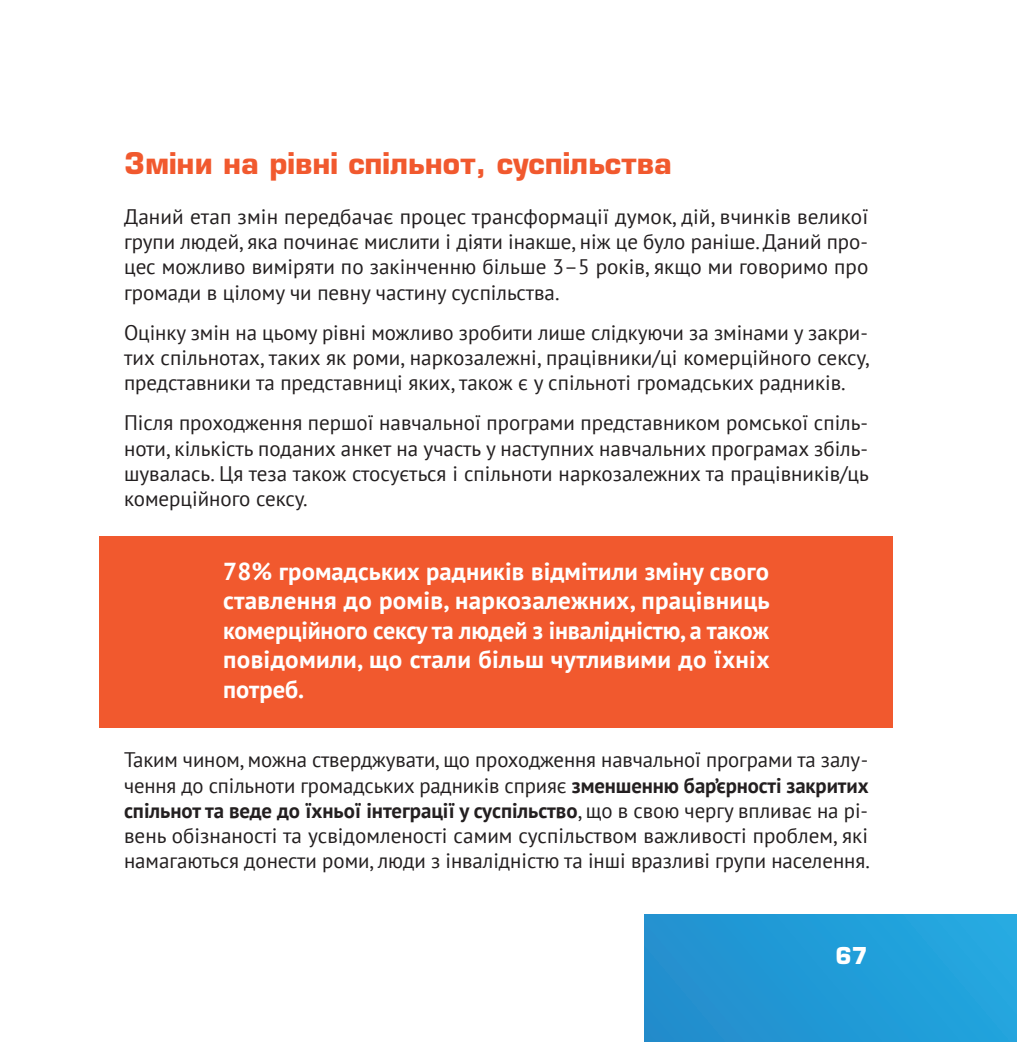
<style>
.page{position:relative;width:1017px;height:1042px;background:#fff}
.page>*{position:absolute;margin:0;border:0;box-sizing:border-box;transform-origin:0 0}
._5_SubHeader{font:700 31.5px "Eurofont C";color:#f1592e}
._3_vrez{font:700 24.5px/29.4px "PT Sans";letter-spacing:.01em;color:#fff;text-align:justify}
.t1{font:700 24.5px "Eurofont C";color:#fff}
._0_body{font:21px/25.2px "PT Sans";color:#231f20;text-align:justify}
.s1{font-weight:700}
</style>
<div class="page">
<div style="left:99px;top:536px;width:794px;height:192px;background:#f1592e"></div>
<svg style="left:645px;top:914px;width:372px;height:128px;background:#219ad6"></svg>
<p class="_5_SubHeader" style="left:124px;top:145px;width:549px">Зміни на рівні спільнот, суспільства</p>
<p class="_0_body" style="left:124px;top:204px;width:746px">Даний етап змін передбачає процес трансформації думок, дій, вчинків великої групи людей, яка починає мислити і діяти інакше, ніж це було раніше. Даний про&shy;цес можливо виміряти по закінченню більше 3–5 років, якщо ми говоримо про громади в цілому чи певну частину суспільства.</p>
<p class="_0_body" style="left:124px;top:319px;width:747px">Оцінку змін на цьому рівні можливо зробити лише слідкуючи за змінами у закри&shy;тих спільнотах, таких як роми, наркозалежні, працівники/ці комерційного сексу, представники та представниці яких, також є у спільноті громадських радників.</p>
<p class="_0_body" style="left:124px;top:410px;width:746px">Після проходження першої навчальної програми представником ромської спіль&shy;ноти, кількість поданих анкет на участь у наступних навчальних програмах збіль&shy;шувалась. Ця теза також стосується і спільноти наркозалежних та працівників/ць комерційного сексу.</p>
<p class="_3_vrez" style="left:223px;top:556px;width:548px">78% громадських радників відмітили зміну свого ставлення до ромів, наркозалежних, працівниць комерційного сексу та людей з інвалідністю, а також повідомили, що стали більш чутливими до їхніх потреб.</p>
<p class="_0_body" style="left:124px;top:747px;width:747px">Таким чином, можна стверджувати, що проходження навчальної програми та залу&shy;чення до спільноти громадських радників сприяє <span class="s1">зменшенню бар’єрності закритих спільнот та веде до їхньої інтеграції у суспільство</span>, що в свою чергу впливає на рі&shy;вень обізнаності та усвідомленості самим суспільством важливості проблем, які намагаються донести роми, люди з інвалідністю та інші вразливі групи населення.</p>
<p class="t1" style="left:835px;top:941px;width:34px">67</p>
</div>
